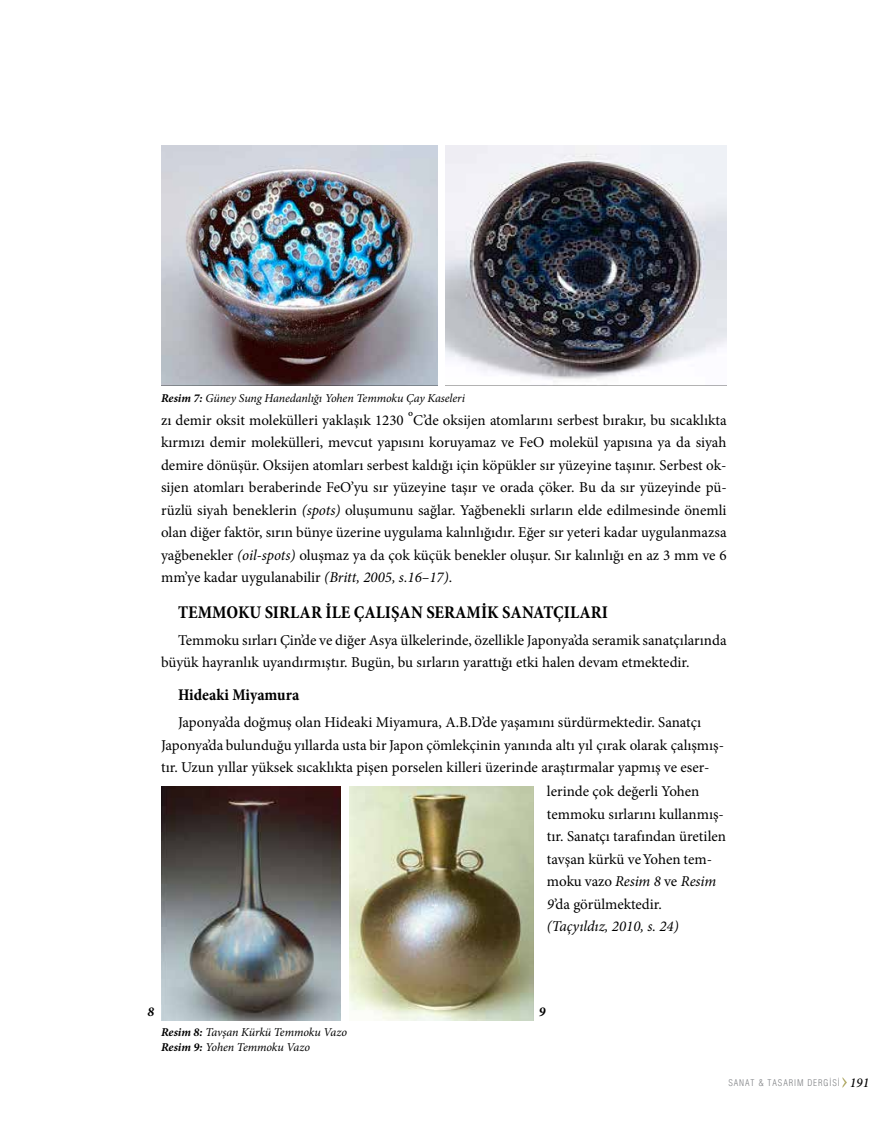
<style>
.page{position:relative;width:893px;height:1127px;background:#fff}
.page>*{position:absolute;margin:0;border:0;box-sizing:border-box;transform-origin:0 0}
.t1{font:700 condensed 18px "Minion Pro";color:#000}
.t2{font:700 condensed 16.5px "Minion Pro";color:#000}
.t3{font:15px/22.5px "Minion Pro";color:#000}
.t4{font:italic 700 13.5px "Minion Pro";color:#000}
.t5{font:italic 12px/15px "Minion Pro";letter-spacing:-.01em;color:#000}
.t6{font:300 condensed 9px "Helvetica";letter-spacing:.1em;color:#808285}
.s1{font-weight:700}
.s2{font-style:italic}
.s3{font-family:"Minion Pro";font-weight:500;font-style:italic;font-stretch:normal;font-size:13.5px;color:#000}
</style>
<div class="page">
<svg style="left:842px;top:1077px;width:5px;height:11px"></svg>
<img style="left:445px;top:146px;width:282px;height:236px">
<img style="left:161px;top:146px;width:276px;height:239px">
<img style="left:349px;top:786px;width:184px;height:235px">
<svg style="left:161px;top:786px;width:179px;height:235px;background:#666463"></svg>
<p class="t5" style="left:161px;top:390px;width:306px"><span class="s1">Resim 7:</span> Güney Sung Hanedanlığı Yohen Temmoku Çay Kaseleri</p>
<p class="t3" style="left:161px;top:409px;width:567px;text-align:justify">zı demir oksit molekülleri yaklaşık 1230 ºC’de oksijen atomlarını serbest bırakır, bu sıcaklıkta kırmızı demir molekülleri, mevcut yapısını koruyamaz ve FeO molekül yapısına ya da siyah demire dönüşür. Oksijen atomları serbest kaldığı için köpükler sır yüzeyine taşınır. Serbest ok&shy;sijen atomları beraberinde FeO’yu sır yüzeyine taşır ve orada çöker. Bu da sır yüzeyinde pü&shy;rüzlü siyah beneklerin <span class="s2">(spots)</span> oluşumunu sağlar. Yağbenekli sırların elde edilmesinde önemli olan diğer faktör, sırın bünye üzerine uygulama kalınlığıdır. Eğer sır yeteri kadar uygulanmazsa yağbenekler <span class="s2">(oil-spots)</span> oluşmaz ya da çok küçük benekler oluşur. Sır kalınlığı en az 3 mm ve 6 mm’ye kadar uygulanabilir <span class="s2">(Britt, 2005, s.16–17)</span>.</p>
<p class="t1" style="left:178px;top:600px;width:432px">TEMMOKU SIRLAR İLE ÇALIŞAN SERAMİK SANATÇILARI</p>
<p class="t3" style="left:161px;top:629px;width:567px;text-indent:17px">Temmoku sırları Çin’de ve diğer Asya ülkelerinde, özellikle Japonya’da seramik sanatçılarında büyük hayranlık uyandırmıştır. Bugün, bu sırların yarattığı etki halen devam etmektedir.</p>
<p class="t2" style="left:178px;top:684px;width:123px">Hideaki Miyamura</p>
<p class="t3" style="left:161px;top:711px;width:564px;text-indent:17px">Japonya’da doğmuş olan Hideaki Miyamura, A.B.D’de yaşamını sürdürmektedir. Sanatçı<br>Japonya’da bulunduğu yıllarda usta bir Japon çömlekçinin yanında altı yıl çırak olarak çalışmış&shy;tır. Uzun yıllar yüksek sıcaklıkta pişen porselen killeri üzerinde araştırmalar yapmış ve eser-</p>
<p class="t3" style="left:547px;top:780px;width:181px">lerinde çok değerli Yohen temmoku sırlarını kullanmış&shy;tır. Sanatçı tarafından üretilen tavşan kürkü ve Yohen tem&shy;moku vazo <span class="s2">Resim 8</span> ve <span class="s2">Resim<br>9</span>’da görülmektedir. <span class="s2">(Taçyıldız, 2010, s. 24)</span></p>
<p class="t4" style="left:148px;top:1001px;width:8px">8</p>
<p class="t4" style="left:539px;top:1001px;width:8px">9</p>
<p class="t5" style="left:161px;top:1025px;width:187px"><span class="s1">Resim 8:</span> Tavşan Kürkü Temmoku Vazo<br><span class="s1">Resim 9:</span> Yohen Temmoku Vazo</p>
<p class="t6" style="left:728px;top:1078px;width:142px">SANAT &amp; TASARIM DERGİSİ <span class="s3">191</span></p>
</div>
